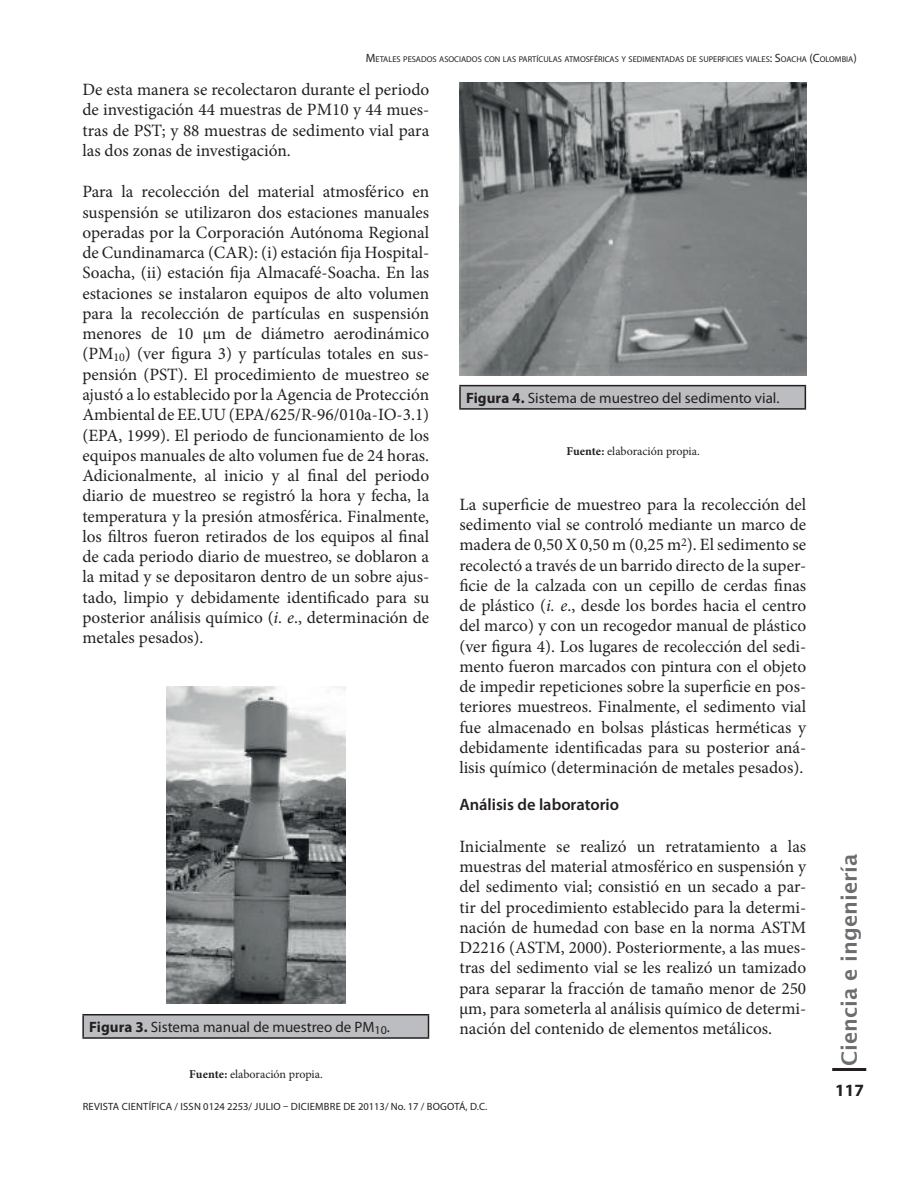
<style>
.page{position:relative;width:910px;height:1186px;background:#fff}
.page>*{position:absolute;margin:0;border:0;box-sizing:border-box;transform-origin:0 0}
.t1{font:600 21px "Lucida Sans";color:#6c6d70}
.TEXTO11{font:17.25px/20.2px "Minion Pro";color:#231f20;text-align:justify}
.t2{font:700 17.25px "Myriad Pro";color:#231f20}
._4{font:600 16.5px "Myriad Pro";color:#231f20}
._5TC{font:15px "Myriad Pro";color:#231f20}
.fuente_figura{font:12px "Minion Pro";letter-spacing:-.005em;color:#231f20}
.t3{font:10.5px "Myriad Pro";letter-spacing:.02em;color:#231f20}
.t4{font:8.4px "Myriad Pro";color:#231f20}
.s1{font-size:12px}
.s2{font-style:italic}
.s3{font-weight:700}
</style>
<div class="page">
<div style="left:831px;top:1068px;width:34px;height:3px;border:2px solid #231f20"></div>
<img style="left:166px;top:686px;width:179px;height:317px">
<div style="left:83px;top:1014px;width:345px;height:24px;background:#bcbdc0"></div>
<hr style="left:82px;top:1014px;width:347px;height:1px;background:#231f20">
<hr style="left:82px;top:1015px;width:2px;height:22px;background:#231f20">
<hr style="left:427px;top:1015px;width:2px;height:22px;background:#231f20">
<hr style="left:82px;top:1037px;width:347px;height:1px;background:#231f20">
<img style="left:459px;top:83px;width:346px;height:292px">
<div style="left:460px;top:385px;width:345px;height:24px;background:#bcbdc0"></div>
<hr style="left:459px;top:385px;width:346px;height:1px;background:#231f20">
<svg style="left:459px;top:386px;width:1px;height:22px"></svg>
<svg style="left:804px;top:386px;width:1px;height:22px"></svg>
<hr style="left:459px;top:408px;width:346px;height:1px;background:#231f20">
<p class="t4" style="left:365px;top:54px;width:492px"><span class="s1">M</span> ETALES PESADOS ASOCIADOS CON LAS PARTÍCULAS ATMOSFÉRICAS Y SEDIMENTADAS DE SUPERFICIES VIALES<span class="s1">: S</span>OACHA <span class="s1">(C</span>OLOMBIA<span class="s1">)</span></p>
<p class="TEXTO11" style="left:82px;top:80px;width:348px">De esta manera se recolectaron durante el periodo de investigación 44 muestras de PM10 y 44 mues&shy;tras de PST; y 88 muestras de sedimento vial para las dos zonas de investigación.</p>
<p class="TEXTO11" style="left:82px;top:182px;width:348px">Para la recolección del material atmosférico en suspensión se utilizaron dos estaciones manuales operadas por la Corporación Autónoma Regional de Cundinamarca (CAR): (i) estación fija Hospital-Soacha, (ii) estación fija Almacafé-Soacha. En las estaciones se instalaron equipos de alto volumen para la recolección de partículas en suspensión menores de 10 µm de diámetro aerodinámico (PM<sub>10</sub>) (ver figura 3) y partículas totales en sus&shy;pensión (PST). El procedimiento de muestreo se ajustó a lo establecido por la Agencia de Protección Ambiental de EE.UU (EPA/625/R-96/010a-IO-3.1) (EPA, 1999). El periodo de funcionamiento de los equipos manuales de alto volumen fue de 24 horas.<br>Adicionalmente, al inicio y al final del periodo diario de muestreo se registró la hora y fecha, la temperatura y la presión atmosférica. Finalmente, los filtros fueron retirados de los equipos al final de cada periodo diario de muestreo, se doblaron a la mitad y se depositaron dentro de un sobre ajus&shy;tado, limpio y debidamente identificado para su posterior análisis químico (<span class="s2">i. e</span>., determinación de metales pesados).</p>
<p class="_5TC" style="left:466px;top:388px;width:315px"><span class="s3">Figura 4.</span> Sistema de muestreo del sedimento vial.</p>
<p class="fuente_figura" style="left:566px;top:443px;width:135px"><span class="s3">Fuente:</span> elaboración propia.</p>
<p class="TEXTO11" style="left:459px;top:494px;width:348px">La superficie de muestreo para la recolección del sedimento vial se controló mediante un marco de madera de 0,50 X 0,50 m (0,25 m<sup>2</sup>). El sedimento se recolectó a través de un barrido directo de la super&shy;ficie de la calzada con un cepillo de cerdas finas de plástico (<span class="s2">i. e</span>., desde los bordes hacia el centro del marco) y con un recogedor manual de plástico (ver figura 4). Los lugares de recolección del sedi&shy;mento fueron marcados con pintura con el objeto de impedir repeticiones sobre la superficie en pos&shy;teriores muestreos. Finalmente, el sedimento vial fue almacenado en bolsas plásticas herméticas y debidamente identificadas para su posterior aná&shy;lisis químico (determinación de metales pesados).</p>
<p class="_4" style="left:459px;top:794px;width:161px">Análisis de laboratorio</p>
<p class="TEXTO11" style="left:459px;top:836px;width:348px">Inicialmente se realizó un retratamiento a las muestras del material atmosférico en suspensión y del sedimento vial; consistió en un secado a par&shy;tir del procedimiento establecido para la determi&shy;nación de humedad con base en la norma ASTM D2216 (ASTM, 2000). Posteriormente, a las mues&shy;tras del sedimento vial se les realizó un tamizado para separar la fracción de tamaño menor de 250 µm, para someterla al análisis químico de determi-</p>
<p class="_5TC" style="left:89px;top:1017px;width:302px"><span class="s3">Figura 3.</span> Sistema manual de muestreo de PM<sub>10</sub>.</p>
<p class="TEXTO11" style="left:459px;top:1018px;width:314px">nación del contenido de elementos metálicos.</p>
<p class="fuente_figura" style="left:189px;top:1066px;width:135px"><span class="s3">Fuente:</span> elaboración propia.</p>
<p class="t3" style="left:83px;top:1100px;width:406px">REVISTA CIENTÍFICA / ISSN 0124 2253/ JULIO – DICIEMBRE DE 20113/ No. 17 / BOGOTÁ, D.C.</p>
<p class="t1" style="left:837px;top:1065px;width:214px;rotate:-90deg">Ciencia e ingeniería</p>
<p class="t2" style="left:834px;top:1078px;width:30px">117</p>
</div>
